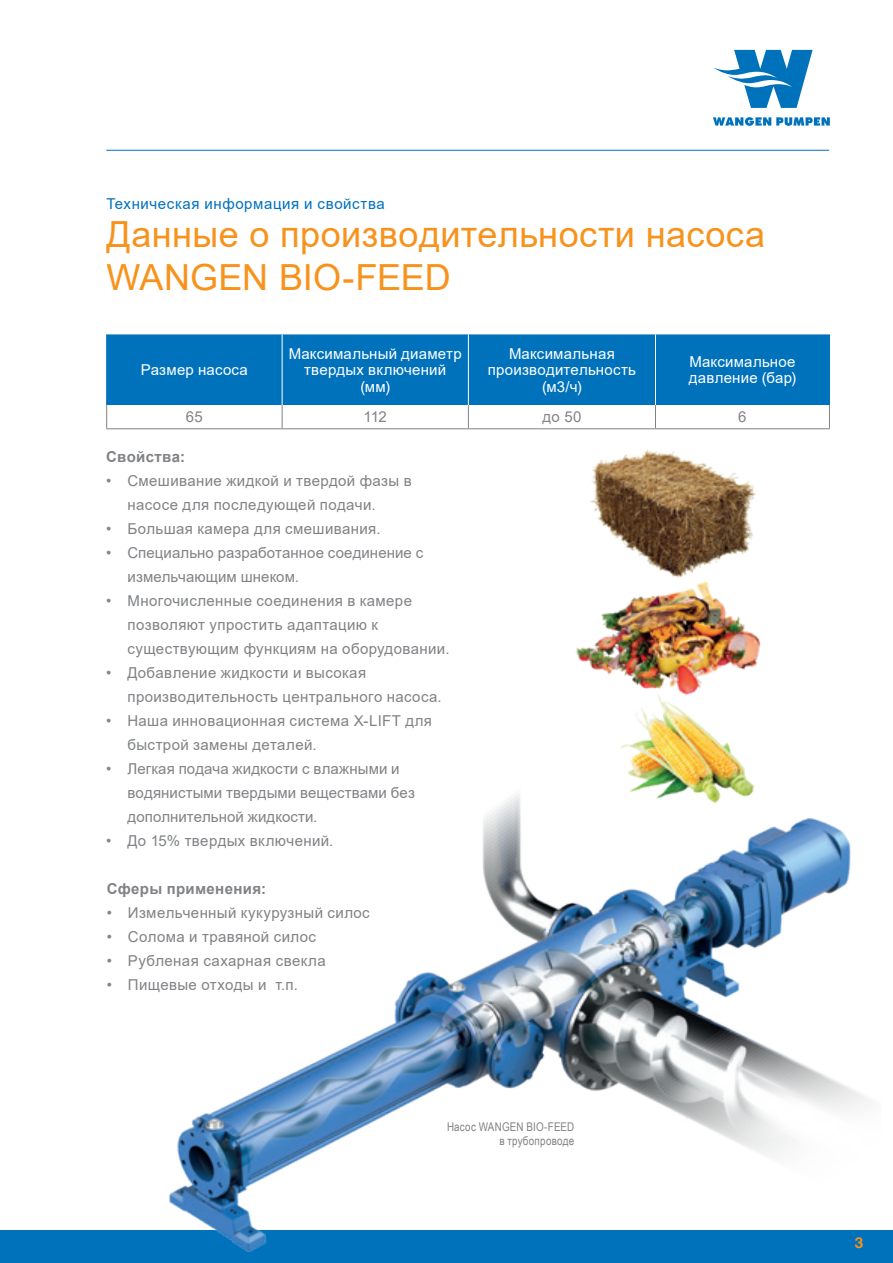
<style>
.page{position:relative;width:893px;height:1263px;background:#fff}
.page>*{position:absolute;margin:0;border:0;box-sizing:border-box;transform-origin:0 0}
.t1{font:36px/43.2px "Arial";letter-spacing:.01em;color:#f7931d}
.t2{font:15px/24px "Arial";letter-spacing:.025em;color:#808285}
.t3{font:15px/24px "Arial";letter-spacing:.005em;color:#808285}
.t4{font:15px/16.5px "Arial";letter-spacing:.015em;color:#fff;text-align:center}
.t5{font:15px "Arial";letter-spacing:.04em;color:#0072bc}
.t6{font:700 15px "Arial";letter-spacing:.02em;color:#808285}
.t7{font:700 15px "Helvetica Neue LT";color:#f7931d}
.t8{font:12px "Arial Narrow";letter-spacing:.02em;color:#808285}
</style>
<div class="page">
<hr style="left:106px;top:150px;width:723px;height:1px;background:#0072bc">
<svg style="left:713px;top:117px;width:117px;height:9px"></svg>
<svg style="left:714px;top:50px;width:99px;height:58px"></svg>
<div style="left:0;top:1230px;width:893px;height:33px;background:#0072bc"></div>
<img style="left:169px;top:794px;width:700px;height:458px">
<img style="left:590px;top:449px;width:165px;height:129px">
<img style="left:576px;top:581px;width:185px;height:109px">
<img style="left:618px;top:690px;width:144px;height:118px">
<div style="left:107px;top:334px;width:722px;height:71px;background:#0072bc"></div>
<hr style="left:282px;top:334px;width:1px;height:71px;background:#fff">
<hr style="left:468px;top:334px;width:1px;height:71px;background:#fff">
<hr style="left:655px;top:334px;width:1px;height:71px;background:#fff">
<svg style="left:106px;top:405px;width:724px;height:23px"></svg>
<hr style="left:106px;top:428px;width:176px;height:1px;background:#808285">
<hr style="left:282px;top:428px;width:186px;height:1px;background:#808285">
<hr style="left:468px;top:428px;width:187px;height:1px;background:#808285">
<hr style="left:655px;top:428px;width:175px;height:1px;background:#808285">
<hr style="left:106px;top:334px;width:1px;height:71px;background:#0072bc">
<hr style="left:829px;top:334px;width:1px;height:71px;background:#0072bc">
<p class="t5" style="left:107px;top:193px;width:280px">Техническая информация и свойства</p>
<p class="t1" style="left:107px;top:212px;width:660px">Данные о производительности насоса<br>WANGEN BIO-FEED</p>
<p class="t4" style="left:141px;top:362px;width:109px">Размер насоса</p>
<p class="t4" style="left:289px;top:345px;width:174px">Максимальный диаметр твердых включений (мм)</p>
<p class="t4" style="left:509px;top:345px;width:107px">Максимальная</p>
<p class="t4" style="left:488px;top:362px;width:149px">производительность (м3/ч)</p>
<p class="t4" style="left:689px;top:353px;width:109px;text-align:left">Максимальное давление (бар)</p>
<p class="t2" style="left:186px;top:405px;width:19px">65</p>
<p class="t2" style="left:364px;top:405px;width:25px">112</p>
<p class="t2" style="left:542px;top:405px;width:40px">до 50</p>
<p class="t2" style="left:738px;top:405px;width:10px">6</p>
<p class="t6" style="left:106px;top:446px;width:80px">Свойства:</p>
<p class="t2" style="left:128px;top:469px;width:286px;text-indent:-21px">• Смешивание жидкой и твердой фазы в насосе для последующей подачи.</p>
<p class="t2" style="left:106px;top:517px;width:276px">• Большая камера для смешивания.</p>
<p class="t3" style="left:128px;top:541px;width:297px;text-indent:-21px">• Специально разработанное соединение с измельчающим шнеком.</p>
<p class="t2" style="left:128px;top:589px;width:323px;text-indent:-21px">• Многочисленные соединения в камере позволяют упростить адаптацию к существующим функциям на оборудовании.</p>
<p class="t2" style="left:128px;top:661px;width:316px;text-indent:-21px">• Добавление жидкости и высокая производительность центрального насоса.</p>
<p class="t2" style="left:128px;top:709px;width:306px;text-indent:-21px">• Наша инновационная система X-LIFT для быстрой замены деталей.</p>
<p class="t3" style="left:128px;top:757px;width:289px;text-indent:-21px">• Легкая подача жидкости с влажными и водянистыми твердыми веществами без дополнительной жидкости.</p>
<p class="t2" style="left:106px;top:829px;width:229px">• До 15% твердых включений.</p>
<p class="t6" style="left:107px;top:878px;width:161px">Сферы применения:</p>
<p class="t2" style="left:107px;top:901px;width:265px">• Измельченный кукурузный силос</p>
<p class="t2" style="left:107px;top:925px;width:211px">• Солома и травяной силос</p>
<p class="t2" style="left:107px;top:949px;width:221px">• Рубленая сахарная свекла</p>
<p class="t2" style="left:107px;top:973px;width:193px">• Пищевые отходы и т.п.</p>
<p class="t8" style="left:447px;top:1118px;width:129px">Насос WANGEN BIO-FEED</p>
<p class="t8" style="left:499px;top:1132px;width:76px">в трубопроводе</p>
<p class="t7" style="left:855px;top:1233px;width:10px">3</p>
</div>
